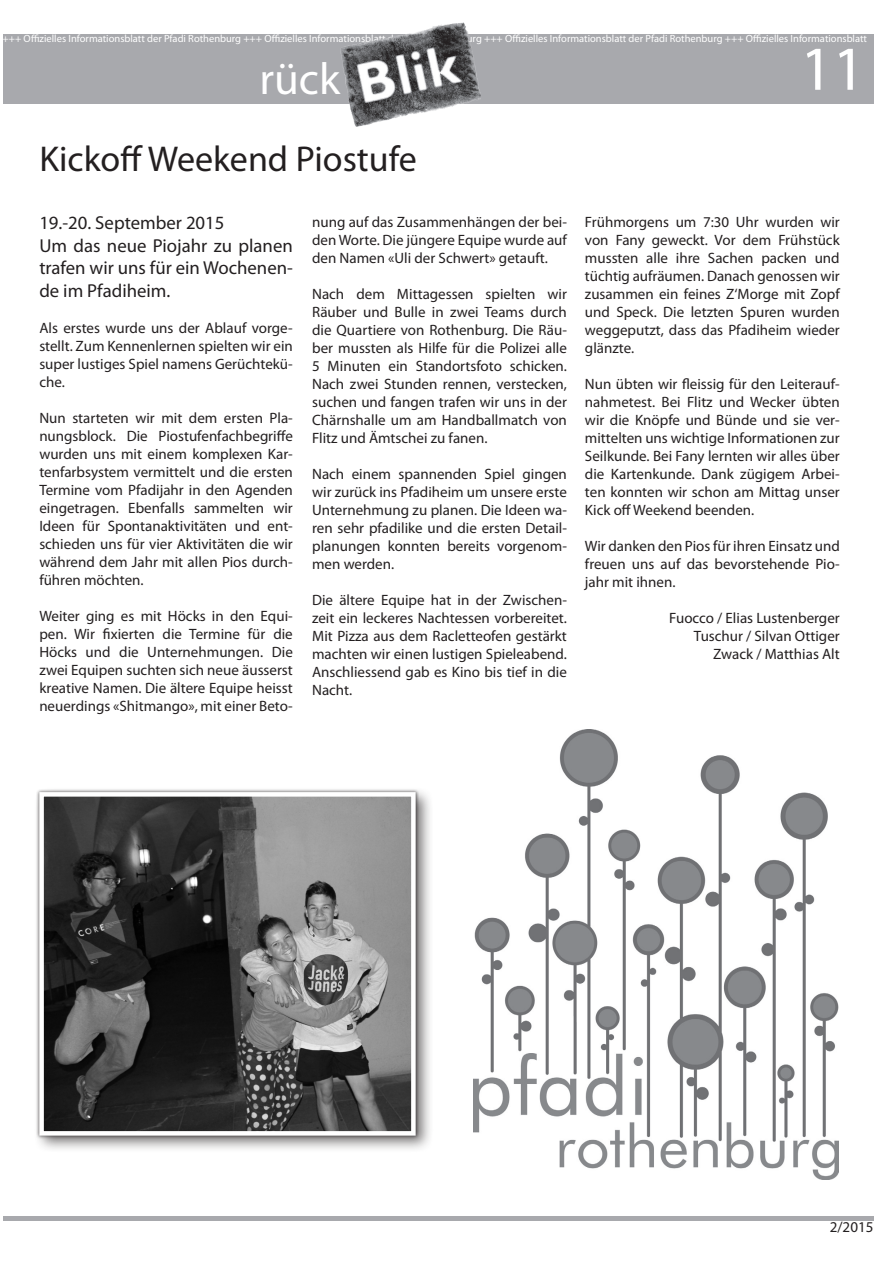
<style>
.page{position:relative;width:893px;height:1263px;background:#fff}
.page>*{position:absolute;margin:0;border:0;box-sizing:border-box;transform-origin:0 0}
.t1{font:63px "Myriad Pro";color:#fff}
.t2{font:45px "Myriad Pro";color:#fff}
.t3{font:36px "Myriad Pro";color:#231f20}
.t4{font:18.75px/22.5px "Myriad Pro";color:#231f20}
.t5{font:15px/18px "Myriad Pro";color:#231f20;text-align:justify}
.t6{font:10.5px "Myriad Pro";color:#fff}
</style>
<div class="page">
<div style="left:3px;top:34px;width:870px;height:69px;background:#a8a9ad"></div>
<hr style="left:3px;top:1216px;width:870px;height:4px;background:#a8a9ad">
<img style="left:340px;top:23px;width:140px;height:104px">
<img style="left:473px;top:729px;width:366px;height:450px">
<div style="left:34px;top:786px;width:399px;height:367px;background:#231f20;opacity:.6"></div>
<div style="left:36px;top:789px;width:383px;height:350px;background:#231f20;opacity:.75"></div>
<img style="left:45px;top:798px;width:365px;height:331px">
<div style="left:39px;top:792px;width:377px;height:343px;border:5px solid #fff"></div>
<p class="t6" style="left:3px;top:32px;width:866px">+++ Offizielles Informationsblatt der Pfadi Rothenburg +++ Offizielles Informationsblatt der Pfadi Rothenburg +++ Offizielles Informationsblatt der Pfadi Rothenburg +++ Offizielles Informationsblatt</p>
<h2 class="t2" style="left:259px;top:51px;width:82px">rück</h2>
<h1 class="t1" style="left:800px;top:30px;width:66px">11</h1>
<h3 class="t3" style="left:39px;top:137px;width:379px">Kickoff Weekend Piostufe</h3>
<p class="t4" style="left:39px;top:212px;width:255px">19.-20. September 2015<br>Um das neue Piojahr zu planen trafen wir uns für ein Wochenen&shy;de im Pfadiheim.</p>
<p class="t5" style="left:39px;top:319px;width:255px">Als erstes wurde uns der Ablauf vorge&shy;stellt. Zum Kennenlernen spielten wir ein super lustiges Spiel namens Gerüchtekü&shy;che.</p>
<p class="t5" style="left:39px;top:409px;width:255px">Nun starteten wir mit dem ersten Pla&shy;nungsblock. Die Piostufenfachbegriffe wurden uns mit einem komplexen Kar&shy;tenfarbsystem vermittelt und die ersten Termine vom Pfadijahr in den Agenden eingetragen. Ebenfalls sammelten wir Ideen für Spontanaktivitäten und ent&shy;schieden uns für vier Aktivitäten die wir während dem Jahr mit allen Pios durch&shy;führen möchten.</p>
<p class="t5" style="left:39px;top:607px;width:255px">Weiter ging es mit Höcks in den Equi&shy;pen. Wir fixierten die Termine für die Höcks und die Unternehmungen. Die zwei Equipen suchten sich neue äusserst kreative Namen. Die ältere Equipe heisst neuerdings «Shitmango», mit einer Beto-</p>
<p class="t5" style="left:312px;top:212px;width:256px">nung auf das Zusammenhängen der bei&shy;den Worte. Die jüngere Equipe wurde auf den Namen «Uli der Schwert» getauft.</p>
<p class="t5" style="left:312px;top:284px;width:256px">Nach dem Mittagessen spielten wir Räuber und Bulle in zwei Teams durch die Quartiere von Rothenburg. Die Räu&shy;ber mussten als Hilfe für die Polizei alle 5 Minuten ein Standortsfoto schicken.<br>Nach zwei Stunden rennen, verstecken, suchen und fangen trafen wir uns in der Chärnshalle um am Handballmatch von Flitz und Ämtschei zu fanen.</p>
<p class="t5" style="left:312px;top:464px;width:256px">Nach einem spannenden Spiel gingen wir zurück ins Pfadiheim um unsere erste Unternehmung zu planen. Die Ideen wa&shy;ren sehr pfadilike und die ersten Detail&shy;planungen konnten bereits vorgenom&shy;men werden.</p>
<p class="t5" style="left:312px;top:590px;width:256px">Die ältere Equipe hat in der Zwischen&shy;zeit ein leckeres Nachtessen vorbereitet.<br>Mit Pizza aus dem Racletteofen gestärkt machten wir einen lustigen Spieleabend.<br>Anschliessend gab es Kino bis tief in die Nacht.</p>
<p class="t5" style="left:585px;top:212px;width:256px">Frühmorgens um 7:30 Uhr wurden wir von Fany geweckt. Vor dem Frühstück mussten alle ihre Sachen packen und tüchtig aufräumen. Danach genossen wir zusammen ein feines Z‘Morge mit Zopf und Speck. Die letzten Spuren wurden weggeputzt, dass das Pfadiheim wieder glänzte.</p>
<p class="t5" style="left:585px;top:374px;width:256px">Nun übten wir fleissig für den Leiterauf&shy;nahmetest. Bei Flitz und Wecker übten wir die Knöpfe und Bünde und sie ver&shy;mittelten uns wichtige Informationen zur Seilkunde. Bei Fany lernten wir alles über die Kartenkunde. Dank zügigem Arbei&shy;ten konnten wir schon am Mittag unser Kick off Weekend beenden.</p>
<p class="t5" style="left:585px;top:536px;width:256px">Wir danken den Pios für ihren Einsatz und freuen uns auf das bevorstehende Pio&shy;jahr mit ihnen.</p>
<p class="t5" style="left:669px;top:608px;width:172px;text-align:right">Fuocco / Elias Lustenberger<br>Tuschur / Silvan Ottiger<br>Zwack / Matthias Alt</p>
<p class="t5" style="left:830px;top:1217px;width:45px">2/2015</p>
</div>
